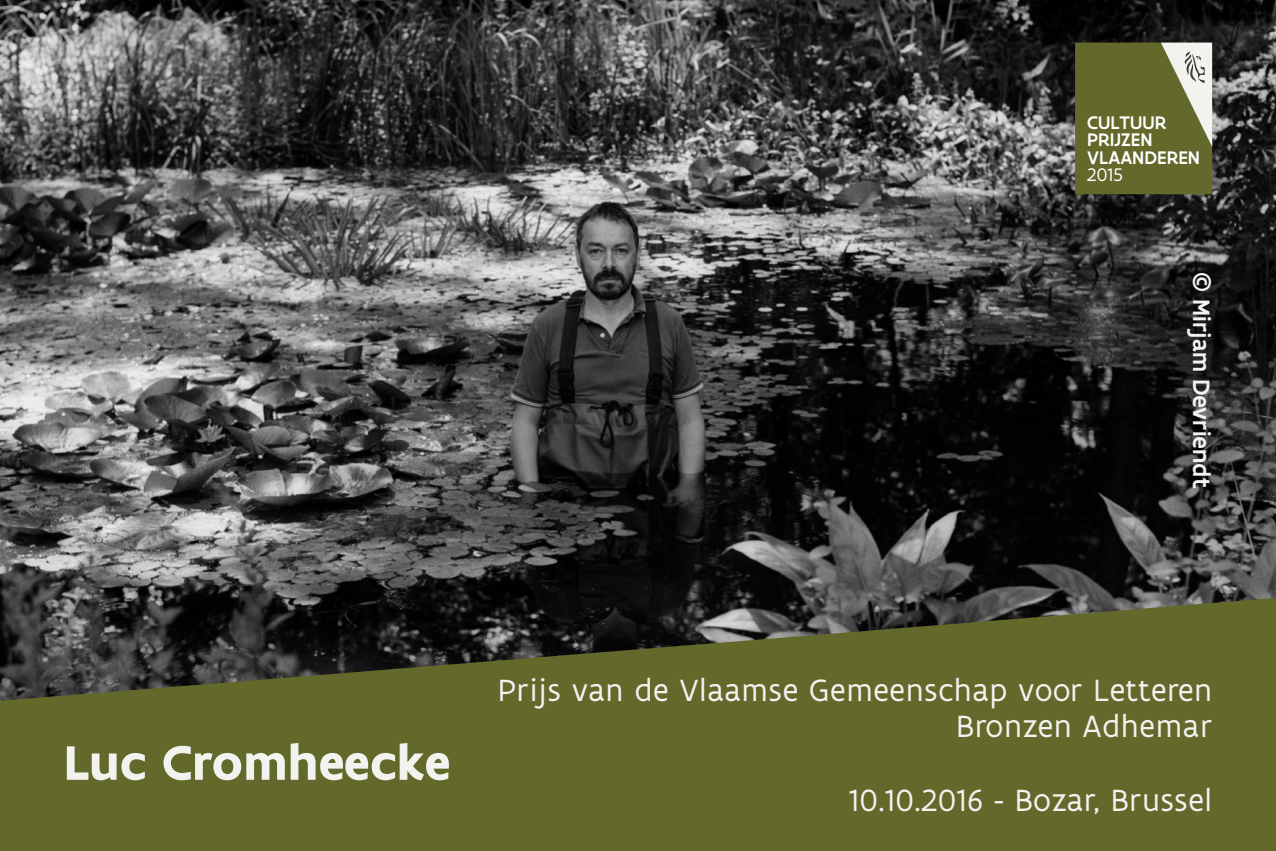
<style>
.page{position:relative;width:1276px;height:851px;background:#fff}
.page>*{position:absolute;margin:0;border:0;box-sizing:border-box;transform-origin:0 0}
.t1{font:700 51.9px "Flanders Art Sans";color:#f2f2ef}
.t2{font:33px/36px "Flanders Art Sans";letter-spacing:.02em;color:#f2f2ef;text-align:right}
.t3{font:500 25.5px "Flanders Art Sans";color:#f2f2ef}
.t4{font:500 19.5px/17.4px "Flanders Art Sans";color:#fff}
.s1{font-weight:400}
</style>
<div class="page">
<img style="left:0;top:0;width:1276px;height:597px">
<svg style="left:0;top:597px;width:1276px;height:253px;background:#585c2b"></svg>
<svg style="left:1075px;top:43px;width:137px;height:151px;background:#737742"></svg>
<p class="t4" style="left:1087px;top:114px;width:114px">CULTUUR<br>PRIJZEN<br>VLAANDEREN<br><span class="s1">2015</span></p>
<p class="t3" style="left:1217px;top:272px;width:217px;rotate:90deg">© Mirjam Devriendt</p>
<p class="t1" style="left:64px;top:729px;width:388px">Luc Cromheecke</p>
<p class="t2" style="left:498px;top:672px;width:716px">Prijs van de Vlaamse Gemeenschap voor Letteren<br>Bronzen Adhemar</p>
<p class="t2" style="left:849px;top:782px;width:364px">10.10.2016 - Bozar, Brussel</p>
</div>
